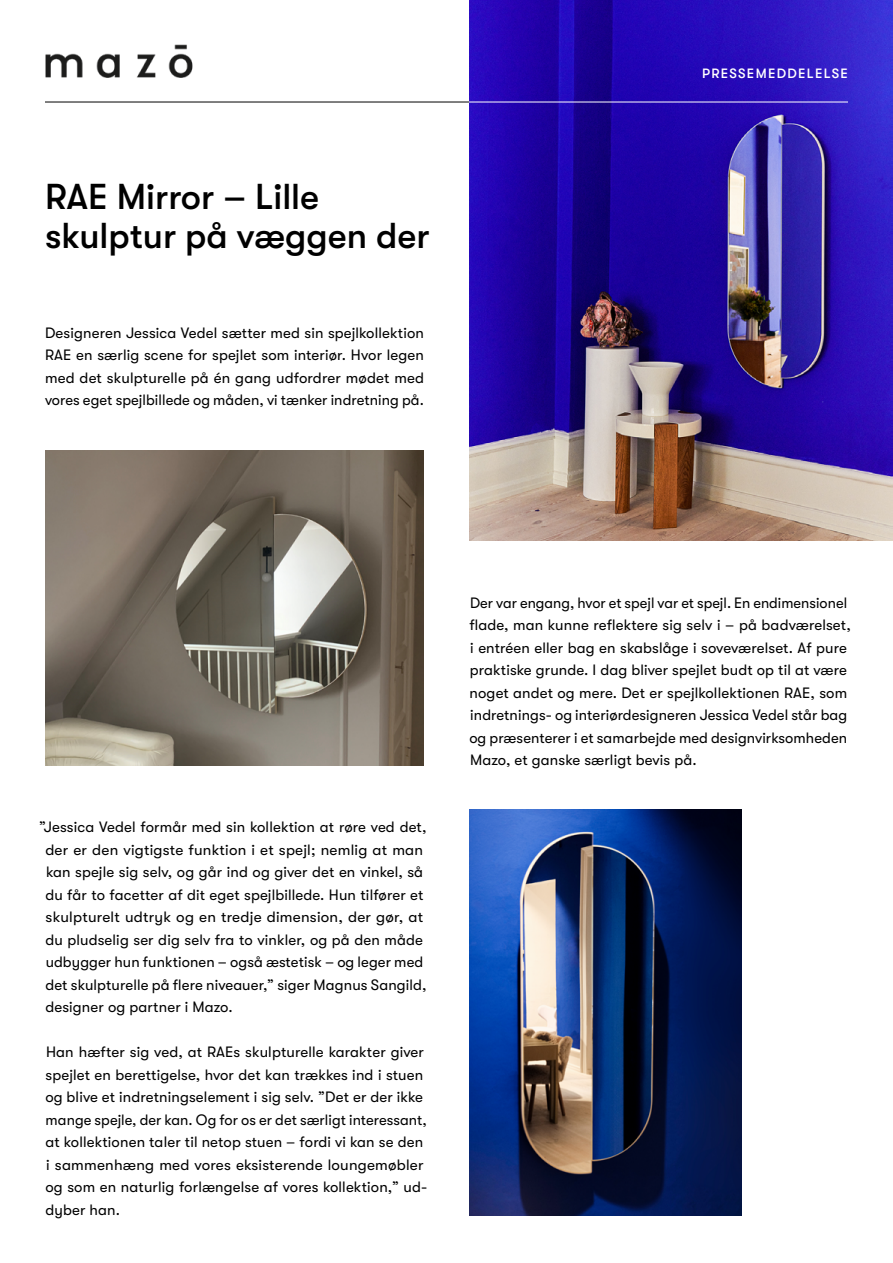
<style>
.page{position:relative;width:893px;height:1263px;background:#fff}
.page>*{position:absolute;margin:0;border:0;box-sizing:border-box;transform-origin:0 0}
.t1{font:500 36px/39px "GT Walsheim Pro";color:#000}
.t2{font:15px/22.5px "GT Walsheim Pro";letter-spacing:.01em;color:#000}
.t3{font:500 13.5px "GT Walsheim Pro";letter-spacing:.1em;color:#fff}
</style>
<div class="page">
<img style="left:469px;top:0;width:424px;height:540px">
<img style="left:45px;top:45px;width:148px;height:33px">
<img style="left:45px;top:450px;width:379px;height:315px">
<hr style="left:45px;top:102px;width:424px;height:1px;background:#000">
<hr style="left:469px;top:102px;width:379px;height:1px;background:#fff">
<img style="left:469px;top:810px;width:273px;height:405px">
<h1 class="t1" style="left:45px;top:177px;width:386px">RAE Mirror – Lille skulptur på væggen der</h1>
<p class="t2" style="left:45px;top:321px;width:381px;text-align:justify">Designeren Jessica Vedel sætter med sin spejlkollektion RAE en særlig scene for spejlet som interiør. Hvor legen med det skulpturelle på én gang udfordrer mødet med vores eget spejlbillede og måden, vi tænker indretning på.</p>
<p class="t3" style="left:702px;top:66px;width:147px">PRESSEMEDDELELSE</p>
<p class="t2" style="left:45px;top:816px;width:383px;text-indent:-6px">”Jessica Vedel formår med sin kollektion at røre ved det, der er den vigtigste funktion i et spejl; nemlig at man kan spejle sig selv, og går ind og giver det en vinkel, så du får to facetter af dit eget spejlbillede. Hun tilfører et skulpturelt udtryk og en tredje dimension, der gør, at du pludselig ser dig selv fra to vinkler, og på den måde udbygger hun funktionen – også æstetisk – og leger med det skulpturelle på flere niveauer,” siger Magnus Sangild, designer og partner i Mazo.</p>
<p class="t2" style="left:45px;top:1041px;width:383px">Han hæfter sig ved, at RAEs skulpturelle karakter giver spejlet en berettigelse, hvor det kan trækkes ind i stuen og blive et indretningselement i sig selv. ”Det er der ikke mange spejle, der kan. Og for os er det særligt interessant, at kollektionen taler til netop stuen – fordi vi kan se den i sammenhæng med vores eksisterende loungemøbler og som en naturlig forlængelse af vores kollektion,” ud&shy;dyber han.</p>
<p class="t2" style="left:469px;top:591px;width:383px">Der var engang, hvor et spejl var et spejl. En endimensionel flade, man kunne reflektere sig selv i – på badværelset, i entréen eller bag en skabslåge i soveværelset. Af pure praktiske grunde. I dag bliver spejlet budt op til at være noget andet og mere. Det er spejlkollektionen RAE, som indretnings- og interiørdesigneren Jessica Vedel står bag og præsenterer i et samarbejde med designvirksomheden Mazo, et ganske særligt bevis på.</p>
</div>
